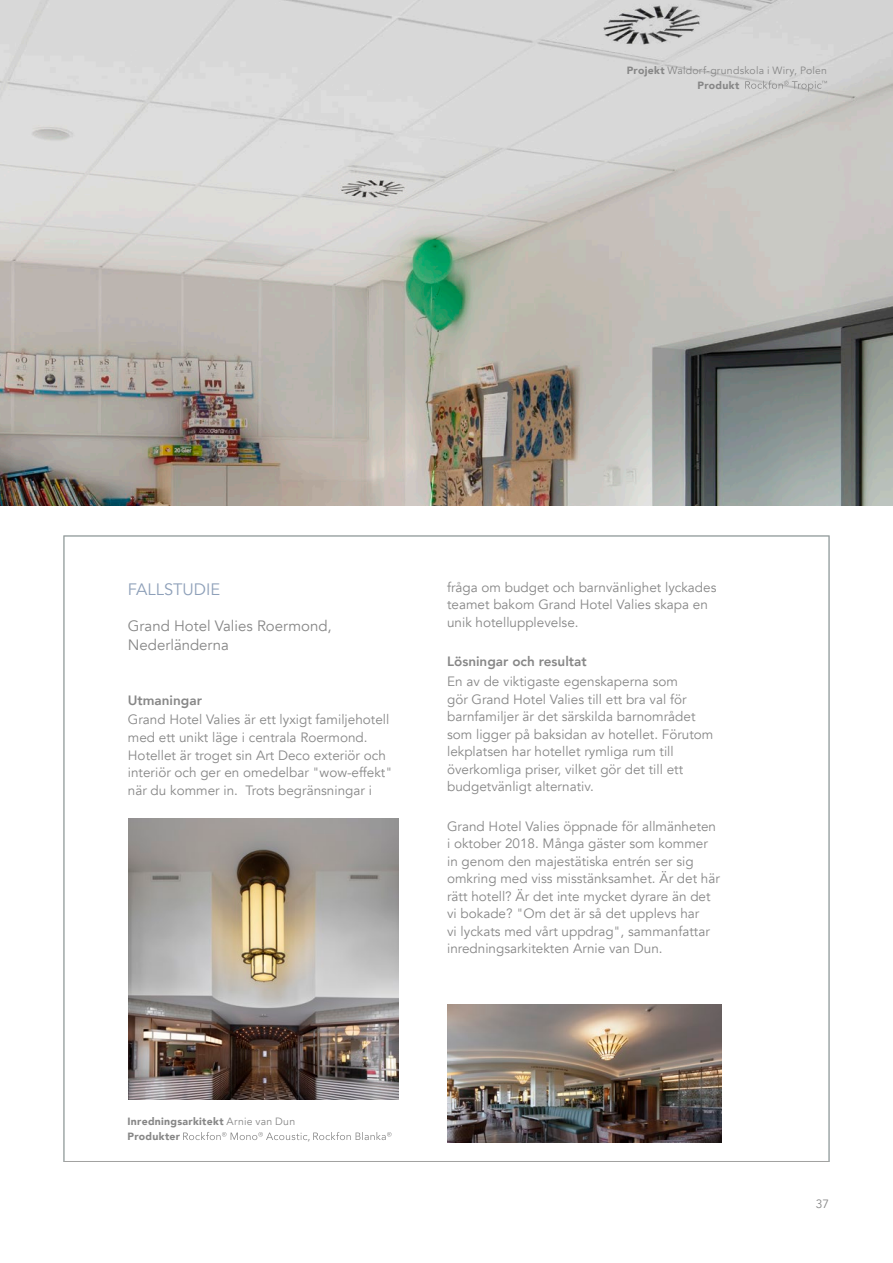
<style>
.page{position:relative;width:893px;height:1263px;background:#fff}
.page>*{position:absolute;margin:0;border:0;box-sizing:border-box;transform-origin:0 0}
.t1{font:16.5px "Avenir";color:#8ea0b9}
.t2{font:15px/19.5px "Avenir";color:#878787}
.t3{font:13.5px/17.5px "Avenir";color:#878787}
.t4{font:800 13.5px "Avenir";color:#878787}
.t5{font:12px "Avenir";color:#878787}
.t6{font:10.5px/15px "Avenir";letter-spacing:.02em;color:#878787}
.t7{font:900 10.5px/15px "Avenir";letter-spacing:.025em;color:#878787}
.s1{font-weight:900}
.s2{font-weight:400}
</style>
<div class="page">
<img style="left:0;top:0;width:893px;height:505px">
<svg style="left:745px;top:81px;width:82px;height:11px"></svg>
<img style="left:128px;top:818px;width:270px;height:281px">
<img style="left:447px;top:1005px;width:274px;height:138px">
<svg style="left:183px;top:1132px;width:124px;height:8px"></svg>
<svg style="left:313px;top:1132px;width:79px;height:8px"></svg>
<p class="t6" style="left:698px;top:63px;width:131px;text-indent:-71px"><span class="s1">Projekt</span> Waldorf-grundskola i Wiry, Polen<br><span class="s1">Produkt</span></p>
<p class="t1" style="left:128px;top:579px;width:94px">FALLSTUDIE</p>
<p class="t2" style="left:128px;top:616px;width:205px">Grand Hotel Valies Roermond,<br>Nederländerna</p>
<p class="t4" style="left:128px;top:689px;width:76px">Utmaningar</p>
<p class="t3" style="left:128px;top:711px;width:266px">Grand Hotel Valies är ett lyxigt familjehotell med ett unikt läge i centrala Roermond.<br>Hotellet är troget sin Art Deco exteriör och interiör och ger en omedelbar "wow-effekt" när du kommer in. Trots begränsningar i</p>
<p class="t3" style="left:447px;top:579px;width:271px">fråga om budget och barnvänlighet lyckades teamet bakom Grand Hotel Valies skapa en unik hotellupplevelse.</p>
<p class="t4" style="left:447px;top:651px;width:141px">Lösningar och resultat</p>
<p class="t3" style="left:447px;top:673px;width:268px">En av de viktigaste egenskaperna som<br>gör Grand Hotel Valies till ett bra val för barnfamiljer är det särskilda barnområdet som ligger på baksidan av hotellet. Förutom lekplatsen har hotellet rymliga rum till överkomliga priser, vilket gör det till ett budgetvänligt alternativ.</p>
<p class="t3" style="left:447px;top:817px;width:274px">Grand Hotel Valies öppnade för allmänheten i oktober 2018. Många gäster som kommer in genom den majestätiska entrén ser sig omkring med viss misstänksamhet. Är det här rätt hotell? Är det inte mycket dyrare än det vi bokade? "Om det är så det upplevs har<br>vi lyckats med vårt uppdrag", sammanfattar inredningsarkitekten Arnie van Dun.</p>
<p class="t7" style="left:128px;top:1113px;width:169px">Inredningsarkitekt <span class="s2">Arnie van Dun<br></span>Produkter</p>
<p class="t6" style="left:307px;top:1129px;width:4px">,</p>
<p class="t5" style="left:816px;top:1197px;width:15px">37</p>
</div>
